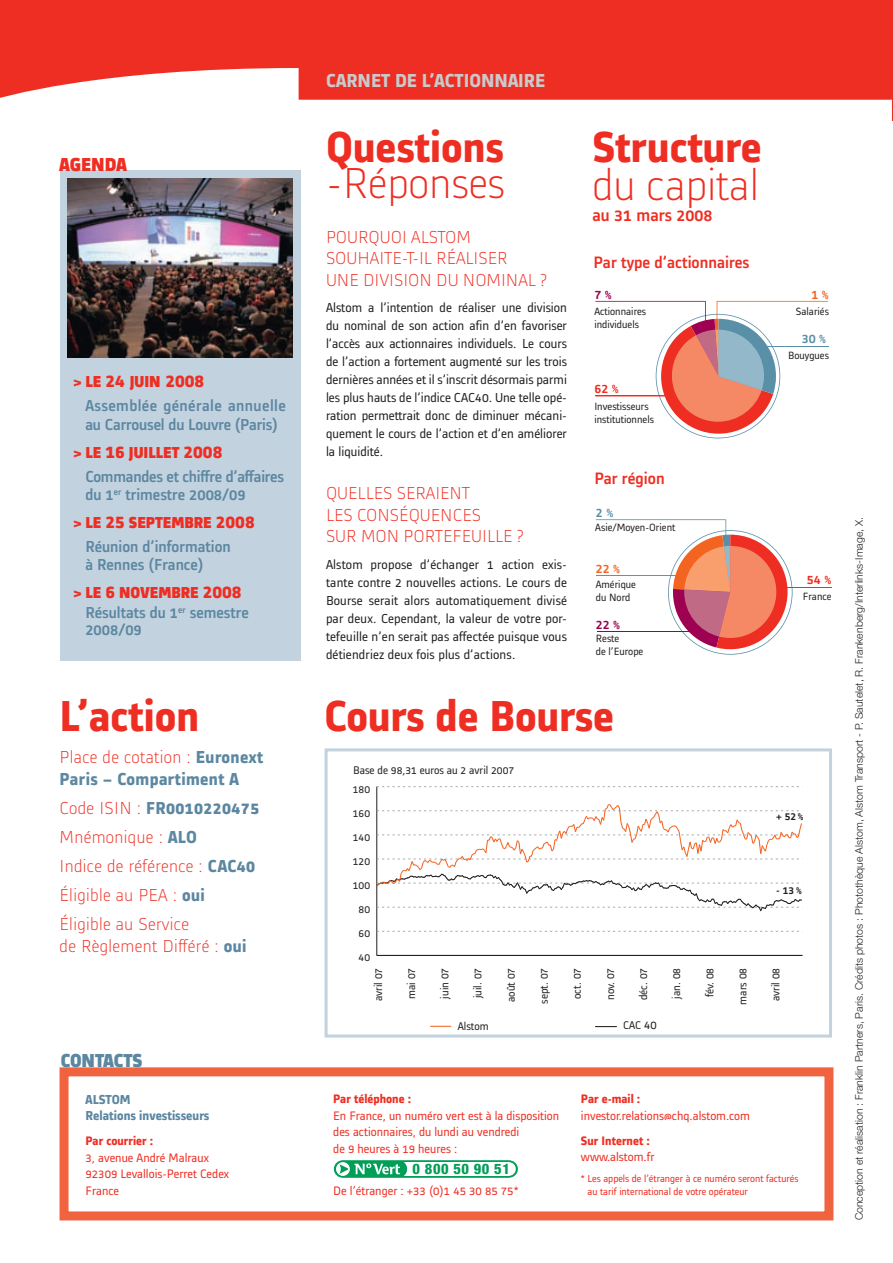
<style>
.page{position:relative;width:893px;height:1263px;background:#fff}
.page>*{position:absolute;margin:0;border:0;box-sizing:border-box;transform-origin:0 0}
.t1{font:700 45px "Alstom";color:#ee2e22}
.t2{font:300 45px "Alstom";color:#ee2e22}
.t3{font:700 19.5px "Alstom";color:#c9cacc}
.t4{font:900 19.5px "Alstom";color:#5c87a1}
.t5{font:900 19.5px "Alstom";color:#ee2e22}
.t6{font:300 18px/29px "Alstom";letter-spacing:.02em;color:#ee2e22}
.t7{font:300 18px/21.6px "Alstom";color:#ee2e22}
.t8{font:700 18px/22.5px "Alstom";letter-spacing:.02em;color:#5c87a1}
.t9{font:500 18px "Alstom";color:#ee2e22}
.t10{font:500 17.1px "Alstom";color:#ee2e22}
.t11{font:500 16.5px/27.6px "Alstom";color:#5c87a1}
.t12{font:500 16.5px/24px "Alstom";letter-spacing:.025em;color:#5c87a1}
.t13{font:800 condensed 14.55px "Helvetica Neue LT Std";letter-spacing:.035em;color:#009e57}
.t14{font:500 14.1px "Alstom";color:#ee2e22}
.t15{font:500 14.1px "Alstom";color:#5990a7}
.t16{font:500 14.1px "Alstom";color:#9e0151}
.t17{font:500 14.1px "Alstom";color:#f36421}
.t18{font:13.5px/18px "Alstom";color:#231f20;text-align:justify}
.t19{font:700 13.5px/16.5px "Alstom";color:#5c87a1}
.t20{font:12.75px/16.5px "Alstom";color:#ee2e22}
.t21{font:700 12.75px "Alstom";color:#ee2e22}
.t22{font:11.55px "Alstom";color:#231f20}
.t23{font:500 11.55px "Alstom";color:#231f20}
.t24{font:10.95px/13px "Alstom";color:#231f20}
.t25{font:300 10.5px "Helvetica Neue LT Std";color:#231f20}
.t26{font:10.5px/12.8px "Alstom";color:#ee2e22}
.s1{font-weight:700;color:#ee2e22}
.s2{font-weight:900;color:#ee2e22}
.s3{font-weight:700;font-size:19.5px;color:#ee2e22}
.s4{font-weight:300;color:#ee2e22}
.s5{font-weight:700;color:#5c87a1}
.s6{font-size:12.6px}
</style>
<div class="page">
<div style="left:0;top:0;width:893px;height:120px;background:#ee2e22"></div>
<svg style="left:0;top:68px;width:892px;height:139px"></svg>
<div style="left:60px;top:170px;width:240px;height:490px;background:#c3d2df"></div>
<div style="left:60px;top:1067px;width:773px;height:153px;border:9px solid #f1633f"></div>
<hr style="left:377px;top:787px;width:1px;height:168px;background:#231f20">
<hr style="left:377px;top:955px;width:425px;height:1px;background:#231f20">
<svg style="left:377px;top:931px;width:422px;height:1px"></svg>
<svg style="left:377px;top:786px;width:422px;height:1px"></svg>
<svg style="left:376px;top:803px;width:427px;height:109px"></svg>
<svg style="left:430px;top:1026px;width:21px;height:1px"></svg>
<svg style="left:595px;top:1026px;width:21px;height:1px"></svg>
<div style="left:325px;top:748px;width:507px;height:289px;border:3px solid #c3d2df"></div>
<svg style="left:334px;top:1160px;width:184px;height:18px"></svg>
<hr style="left:753px;top:346px;width:76px;height:1px;background:#5990a7">
<svg style="left:595px;top:301px;width:233px;height:137px"></svg>
<hr style="left:782px;top:587px;width:49px;height:1px;background:#ee2e22">
<svg style="left:596px;top:519px;width:197px;height:136px"></svg>
<img style="left:67px;top:179px;width:226px;height:178px">
<h2 class="t5" style="left:60px;top:154px;width:69px">AGENDA</h2>
<p class="t12" style="left:85px;top:370px;width:202px;text-indent:-12px"><span class="s1">&gt;</span> <span class="s2">LE</span> <span class="s3">24</span> <span class="s2">JUIN</span> <span class="s3">2008<br></span>Assemblée générale annuelle</p>
<p class="t11" style="left:73px;top:412px;width:206px;text-indent:12px">au Carrousel du Louvre (Paris) <span class="s1">&gt;</span> <span class="s2">LE</span> <span class="s3">16</span> <span class="s2">JUILLET</span> <span class="s3">2008</span></p>
<p class="t11" style="left:85px;top:469px;width:200px;line-height:18px">Commandes et chiffre d’affaires du 1<sup>er</sup> trimestre 2008/09</p>
<p class="t11" style="left:85px;top:511px;width:171px;line-height:24px;text-indent:-12px"><span class="s1">&gt;</span> <span class="s2">LE</span> <span class="s3">25</span> <span class="s2">SEPTEMBRE</span> <span class="s3">2008<br></span>Réunion d’information</p>
<p class="t11" style="left:73px;top:552px;width:170px;text-indent:12px">à Rennes (France)<br><span class="s1">&gt;</span> <span class="s2">LE</span> <span class="s3">6</span> <span class="s2">NOVEMBRE</span> <span class="s3">2008</span></p>
<p class="t11" style="left:85px;top:605px;width:165px;line-height:16.5px">Résultats du 1<sup>er</sup> semestre<br>2008/09</p>
<h1 class="t1" style="left:60px;top:699px;width:141px">L’action</h1>
<h3 class="t8" style="left:60px;top:747px;width:205px"><span class="s4">Place de cotation :</span> Euronext<br>Paris – Compartiment A</h3>
<h3 class="t6" style="left:60px;top:794px;width:201px">Code ISIN : <span class="s5">FR0010220475<br></span>Mnémonique : <span class="s5">ALO<br></span>Indice de référence : <span class="s5">CAC40<br></span>Éligible au PEA : <span class="s5">oui<br></span>Éligible au Service</h3>
<h3 class="t6" style="left:60px;top:932px;width:188px">de Règlement Différé : <span class="s5">oui</span></h3>
<h2 class="t4" style="left:61px;top:1051px;width:83px">CONTACTS</h2>
<p class="t19" style="left:86px;top:1092px;width:125px">ALSTOM<br>Relations investisseurs</p>
<p class="t21" style="left:86px;top:1136px;width:69px">Par courrier :</p>
<p class="t20" style="left:86px;top:1149px;width:145px">3, avenue André Malraux<br>92309 Levallois-Perret Cedex<br>France</p>
<h2 class="t3" style="left:326px;top:73px;width:221px">CARNET DE L’ACTIONNAIRE</h2>
<h1 class="t1" style="left:326px;top:129px;width:179px">Questions</h1>
<h1 class="t2" style="left:326px;top:160px;width:181px">-Réponses</h1>
<h3 class="t7" style="left:326px;top:226px;width:222px">POURQUOI ALSTOM<br>SOUHAITE-T-IL RÉALISER<br>UNE DIVISION DU NOMINAL ?</h3>
<p class="t18" style="left:326px;top:299px;width:242px">Alstom a l’intention de réaliser une division du nominal de son action afin d’en favoriser l’accès aux actionnaires individuels. Le cours de l’action a fortement augmenté sur les trois dernières années et il s’inscrit désormais parmi les plus hauts de l’indice CAC40. Une telle opé&shy;ration permettrait donc de diminuer mécani&shy;quement le cours de l’action et d’en améliorer la liquidité.</p>
<h3 class="t7" style="left:326px;top:482px;width:199px">QUELLES SERAIENT<br>LES CONSÉQUENCES<br>SUR MON PORTEFEUILLE ?</h3>
<p class="t18" style="left:326px;top:555px;width:242px">Alstom propose d’échanger 1 action exis&shy;tante contre 2 nouvelles actions. Le cours de Bourse serait alors automatiquement divisé par deux. Cependant, la valeur de votre por&shy;tefeuille n’en serait pas affectée puisque vous détiendriez deux fois plus d’actions.</p>
<h1 class="t1" style="left:592px;top:129px;width:171px">Structure</h1>
<h1 class="t2" style="left:592px;top:161px;width:168px">du capital</h1>
<h3 class="t9" style="left:592px;top:208px;width:121px">au 31 mars 2008</h3>
<p class="t10" style="left:594px;top:255px;width:157px">Par type d’actionnaires</p>
<p class="t16" style="left:594px;top:288px;width:19px">7 %</p>
<p class="t24" style="left:594px;top:304px;width:53px">Actionnaires individuels</p>
<p class="t14" style="left:594px;top:383px;width:26px">62 %</p>
<p class="t24" style="left:594px;top:399px;width:61px">Investisseurs institutionnels</p>
<p class="t10" style="left:594px;top:472px;width:72px">Par région</p>
<p class="t24" style="left:595px;top:521px;width:82px">Asie/Moyen-Orient</p>
<p class="t15" style="left:596px;top:507px;width:19px">2 %</p>
<p class="t17" style="left:596px;top:563px;width:26px">22 %</p>
<p class="t24" style="left:596px;top:578px;width:42px">Amérique du Nord</p>
<p class="t16" style="left:596px;top:618px;width:26px">22 %</p>
<p class="t24" style="left:596px;top:631px;width:49px">Reste<br>de l’Europe</p>
<h1 class="t1" style="left:325px;top:699px;width:291px">Cours de Bourse</h1>
<p class="t22" style="left:353px;top:764px;width:163px">Base de 98,31 euros au 2 avril 2007</p>
<p class="t22" style="left:353px;top:783px;width:19px">180</p>
<p class="t22" style="left:353px;top:807px;width:19px">160</p>
<p class="t22" style="left:353px;top:831px;width:19px">140</p>
<p class="t22" style="left:353px;top:855px;width:19px">120</p>
<p class="t22" style="left:353px;top:879px;width:19px">100</p>
<p class="t22" style="left:359px;top:903px;width:13px">80</p>
<p class="t22" style="left:359px;top:927px;width:13px">60</p>
<p class="t22" style="left:359px;top:951px;width:13px">40</p>
<p class="t17" style="left:811px;top:288px;width:19px">1 %</p>
<p class="t24" style="left:796px;top:305px;width:35px">Salariés</p>
<p class="t15" style="left:802px;top:332px;width:26px">30 %</p>
<p class="t24" style="left:788px;top:349px;width:42px">Bouygues</p>
<p class="t14" style="left:807px;top:574px;width:26px">54 %</p>
<p class="t24" style="left:803px;top:590px;width:30px">France</p>
<p class="t23" style="left:776px;top:812px;width:29px">+ 52 %</p>
<p class="t23" style="left:776px;top:886px;width:27px">- 13 %</p>
<p class="t22" style="left:372px;top:1001px;width:35px;rotate:-90deg">avril 07</p>
<p class="t22" style="left:405px;top:999px;width:33px;rotate:-90deg">mai 07</p>
<p class="t22" style="left:439px;top:999px;width:32px;rotate:-90deg">juin 07</p>
<p class="t22" style="left:472px;top:998px;width:32px;rotate:-90deg">juil. 07</p>
<p class="t22" style="left:458px;top:1020px;width:32px">Alstom</p>
<p class="t22" style="left:505px;top:1002px;width:36px;rotate:-90deg">août 07</p>
<p class="t22" style="left:538px;top:1004px;width:38px;rotate:-90deg">sept. 07</p>
<p class="t22" style="left:571px;top:999px;width:33px;rotate:-90deg">oct. 07</p>
<p class="t22" style="left:604px;top:1000px;width:34px;rotate:-90deg">nov. 07</p>
<p class="t22" style="left:637px;top:1000px;width:34px;rotate:-90deg">déc. 07</p>
<p class="t22" style="left:623px;top:1019px;width:35px">CAC <span class="s6">40</span></p>
<p class="t22" style="left:670px;top:999px;width:32px;rotate:-90deg">jan. 08</p>
<p class="t22" style="left:703px;top:997px;width:31px;rotate:-90deg">fév. 08</p>
<p class="t22" style="left:737px;top:1004px;width:38px;rotate:-90deg">mars 08</p>
<p class="t22" style="left:770px;top:1001px;width:35px;rotate:-90deg">avril 08</p>
<p class="t21" style="left:333px;top:1094px;width:79px">Par téléphone :</p>
<p class="t20" style="left:333px;top:1107px;width:227px">En France, un numéro vert est à la disposition des actionnaires, du lundi au vendredi<br>de 9 heures à 19 heures :</p>
<p class="t20" style="left:333px;top:1182px;width:187px">De l’étranger : +33 (0)1 45 30 85 75*</p>
<p class="t13" style="left:413px;top:1161px;width:99px">0 800 50 90 51</p>
<p class="t21" style="left:581px;top:1094px;width:61px">Par e-mail :</p>
<p class="t20" style="left:581px;top:1107px;width:171px">investor.relations@chq.alstom.com</p>
<p class="t21" style="left:581px;top:1135px;width:70px">Sur Internet :</p>
<p class="t20" style="left:581px;top:1148px;width:75px">www.alstom.fr</p>
<p class="t26" style="left:587px;top:1172px;width:213px;text-indent:-7px">* Les appels de l’étranger à ce numéro seront facturés au tarif international de votre opérateur</p>
<p class="t25" style="left:855px;top:1220px;width:705px;rotate:-90deg">Conception et réalisation : Franklin Partners, Paris. Crédits photos : Photothèque Alstom, Alstom Transport - P. Sautelet, R. Frankenberg/Interlinks-Image, X.</p>
</div>
